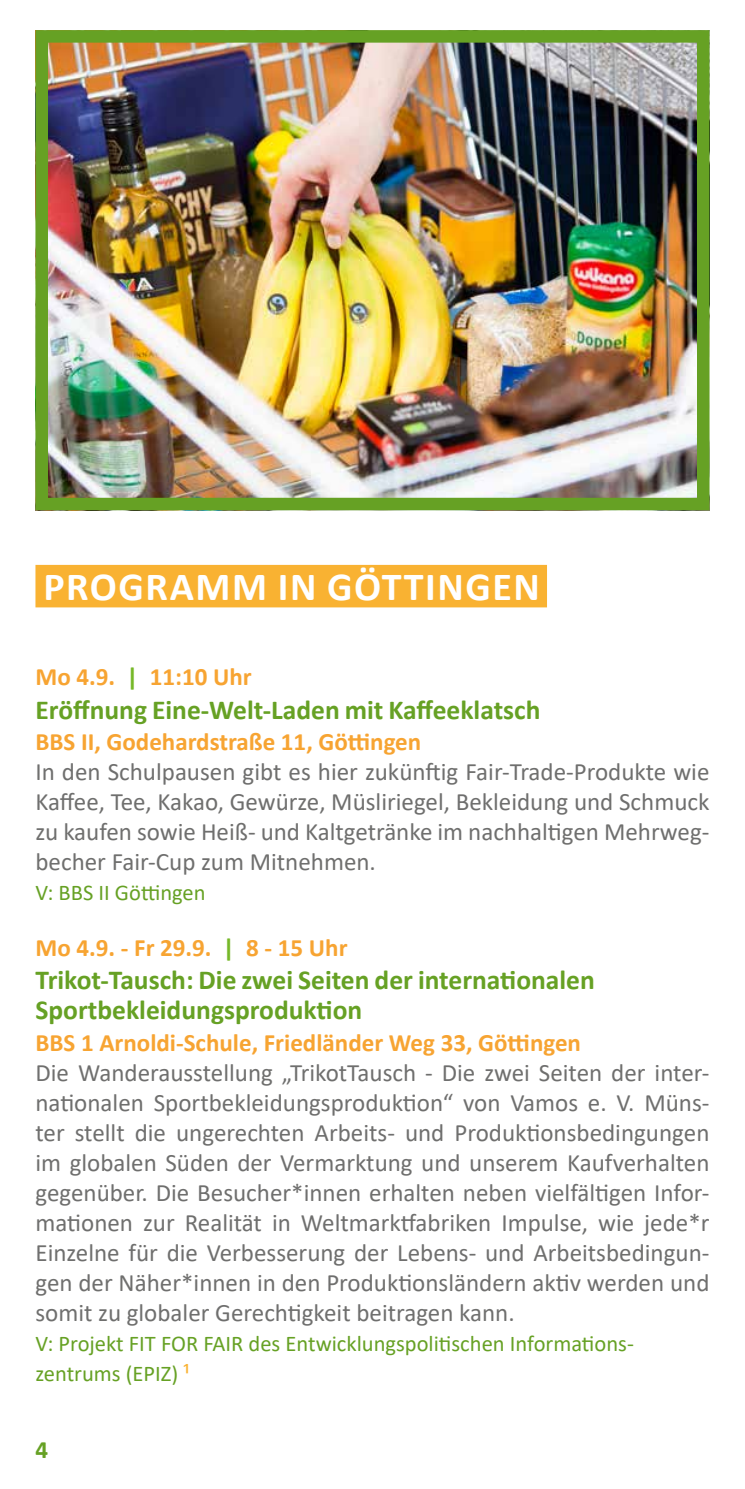
<style>
.page{position:relative;width:745px;height:1489px;background:#fff}
.page>*{position:absolute;margin:0;border:0;box-sizing:border-box;transform-origin:0 0}
.t1{font:700 40px "Calibri";letter-spacing:.04em;color:#fff}
.t2{font:700 27.5px/30px "Calibri";color:#66a124}
.t3{font:25px/30px "Calibri";color:#6f6f6e;text-align:justify}
.t4{font:700 25px "Calibri";color:#f7a432}
.t5{font:700 25px "Calibri";color:#66a124}
.t6{font:22.5px/30px "Calibri";color:#66a124}
.s1{color:#76b828}
</style>
<div class="page">
<div style="left:35px;top:565px;width:511px;height:42px;background:#f9b232"></div>
<img style="left:48px;top:43px;width:648px;height:454px">
<div style="left:35px;top:30px;width:674px;height:480px;border:12px solid #66a124"></div>
<h1 class="t1" style="left:43px;top:558px;width:497px">PROGRAMM IN GÖTTINGEN</h1>
<p class="t4" style="left:35px;top:659px;width:217px">Mo 4.9. <span class="s1">|</span> 11:10 Uhr</p>
<p class="t2" style="left:35px;top:694px;width:506px">Eröffnung Eine-Welt-Laden mit Kaffeeklatsch</p>
<p class="t4" style="left:35px;top:724px;width:387px">BBS II, Godehardstraße 11, Göttingen</p>
<p class="t3" style="left:35px;top:756px;width:675px">In den Schulpausen gibt es hier zukünftig Fair-Trade-Produkte wie Kaffee, Tee, Kakao, Gewürze, Müsliriegel, Bekleidung und Schmuck zu kaufen sowie Heiß- und Kaltgetränke im nachhaltigen Mehrweg&shy;becher Fair-Cup zum Mitnehmen.</p>
<p class="t6" style="left:35px;top:877px;width:171px">V: BBS II Göttingen</p>
<p class="t4" style="left:35px;top:929px;width:313px">Mo 4.9. - Fr 29.9. <span class="s1">|</span> 8 - 15 Uhr</p>
<p class="t2" style="left:35px;top:964px;width:560px">Trikot-Tausch: Die zwei Seiten der internationalen<br>Sportbekleidungsproduktion</p>
<p class="t4" style="left:35px;top:1024px;width:546px">BBS 1 Arnoldi-Schule, Friedländer Weg 33, Göttingen</p>
<p class="t3" style="left:35px;top:1056px;width:675px">Die Wanderausstellung „TrikotTausch - Die zwei Seiten der inter&shy;nationalen Sportbekleidungsproduktion“ von Vamos e. V. Müns&shy;ter stellt die ungerechten Arbeits- und Produktionsbedingungen im globalen Süden der Vermarktung und unserem Kaufverhalten gegenüber. Die Besucher*innen erhalten neben vielfältigen Infor&shy;mationen zur Realität in Weltmarktfabriken Impulse, wie jede*r Einzelne für die Verbesserung der Lebens- und Arbeitsbedingun&shy;gen der Näher*innen in den Produktionsländern aktiv werden und somit zu globaler Gerechtigkeit beitragen kann.</p>
<p class="t6" style="left:35px;top:1327px;width:598px">V: Projekt FIT FOR FAIR des Entwicklungspolitischen Informations&shy;zentrums (EPIZ) <sup>₁</sup></p>
<p class="t5" style="left:35px;top:1432px;width:14px">4</p>
</div>
